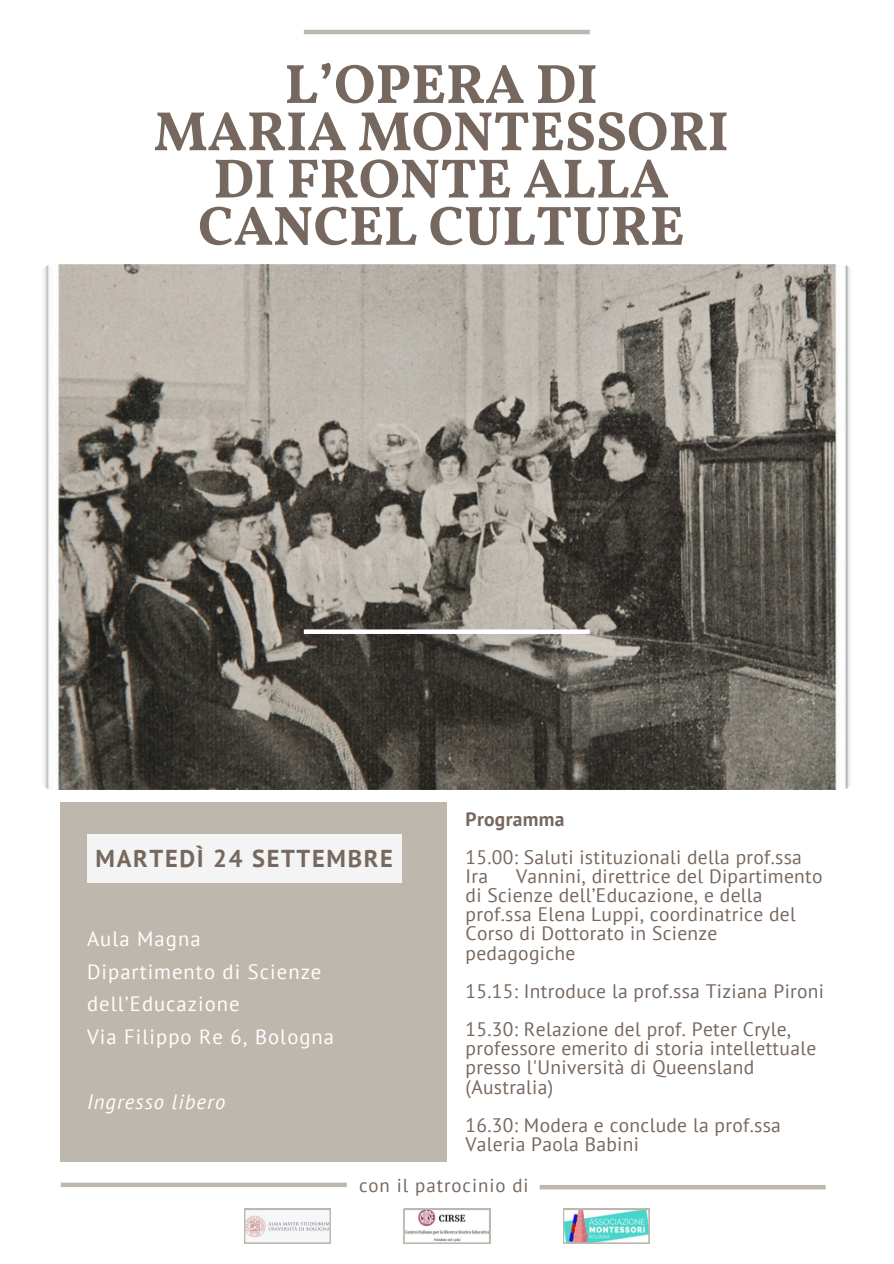
<style>
.page{position:relative;width:894px;height:1264px;background:#fff}
.page>*{position:absolute;margin:0;border:0;box-sizing:border-box;transform-origin:0 0}
.t1{font:700 55.5px/47.2px "Vollkorn";color:#76685f;text-align:center}
.t2{font:700 24.45px "PT Sans";letter-spacing:.07em;color:#76685f}
.t3{font:20.7px/32.5px "PT Sans";letter-spacing:.05em;color:#fff}
.t4{font:italic 20.7px "PT Sans";letter-spacing:.05em;color:#fff}
.t5{font:19.5px/19.2px "PT Sans";letter-spacing:.015em;color:#76685f}
.t6{font:700 19.5px "PT Sans";letter-spacing:.015em;color:#76685f}
.t7{font:18.9px "PT Sans";letter-spacing:.05em;color:#76685f}
</style>
<div class="page">
<div style="left:61px;top:802px;width:385px;height:359px;background:#bdb7ae"></div>
<img style="left:40px;top:264px;width:813px;height:526px;border-radius:13px">
<div style="left:87px;top:834px;width:314px;height:49px;background:#f4f4f4"></div>
<svg style="left:563px;top:1208px;width:86px;height:35px"></svg>
<svg style="left:403px;top:1208px;width:87px;height:35px"></svg>
<svg style="left:244px;top:1208px;width:86px;height:35px"></svg>
<div style="left:304px;top:629px;width:285px;height:5px;background:#fff"></div>
<div style="left:61px;top:1182px;width:286px;height:5px;background:#bdb7ae"></div>
<div style="left:539px;top:1184px;width:286px;height:5px;background:#bdb7ae"></div>
<hr style="left:304px;top:30px;width:285px;height:4px;background:#bdb7ae">
<p class="t1" style="left:154px;top:65px;width:576px">L’OPERA DI<br>MARIA MONTESSORI<br>DI FRONTE ALLA<br>CANCEL CULTURE</p>
<p class="t2" style="left:96px;top:841px;width:299px">MARTEDÌ 24 SETTEMBRE</p>
<p class="t3" style="left:87px;top:922px;width:115px">Aula Magna</p>
<p class="t3" style="left:87px;top:955px;width:236px">Dipartimento di Scienze dell’Educazione</p>
<p class="t3" style="left:87px;top:1020px;width:248px">Via Filippo Re 6, Bologna</p>
<p class="t4" style="left:87px;top:1087px;width:140px">Ingresso libero</p>
<p class="t6" style="left:465px;top:805px;width:100px">Programma</p>
<h3 class="t5" style="left:465px;top:847px;width:338px">15.00: Saluti istituzionali della prof.ssa<br>Ira</h3>
<h3 class="t5" style="left:465px;top:866px;width:358px;text-indent:51px">Vannini, direttrice del Dipartimento di Scienze dell’Educazione, e della prof.ssa Elena Luppi, coordinatrice del<br>Corso di Dottorato in Scienze pedagogiche</h3>
<p class="t5" style="left:465px;top:981px;width:360px">15.15: Introduce la prof.ssa Tiziana Pironi</p>
<p class="t5" style="left:465px;top:1019px;width:352px">15.30: Relazione del prof. Peter Cryle, professore emerito di storia intellettuale presso l'Università di Queensland (Australia)</p>
<p class="t5" style="left:465px;top:1114px;width:317px">16.30: Modera e conclude la prof.ssa<br>Valeria Paola Babini</p>
<p class="t7" style="left:359px;top:1172px;width:171px">con il patrocinio di</p>
</div>
